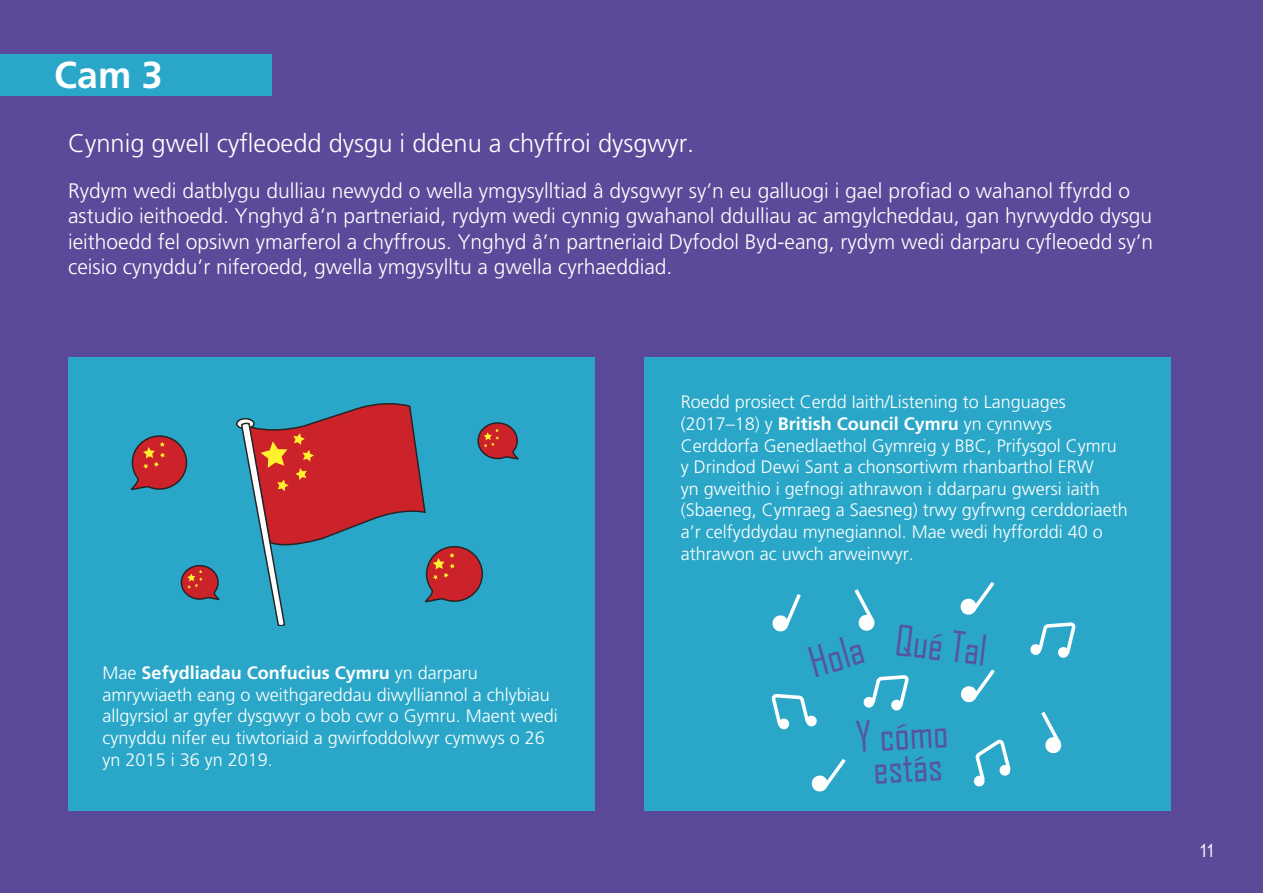
<style>
.page{position:relative;width:1263px;height:893px;background:#5a4a99}
.page>*{position:absolute;margin:0;border:0;box-sizing:border-box;transform-origin:0 0}
.t1{font:40.65px/32.4px "Agency FB";color:#5754a0;text-align:center}
.t2{font:40.5px "Agency FB";color:#5754a0}
.t3{font:700 37.5px "Frutiger LT Std";color:#fff}
.Action_Intro_White{font:300 25.5px "Frutiger LT Std";color:#fff}
.Action_intro_2_white{font:300 21px/25.2px "Frutiger LT Std";color:#fff}
.Body_white{font:300 18px/21.6px "Frutiger LT Std";color:#fff}
.t4{font:18px "Arial Narrow";color:#fff}
.s1{font-weight:700}
</style>
<div class="page">
<div style="left:644px;top:357px;width:526px;height:453px;background:#2aa7c8"></div>
<div style="left:68px;top:357px;width:526px;height:453px;background:#2aa7c8"></div>
<svg style="left:863px;top:675px;width:46px;height:36px"></svg>
<svg style="left:974px;top:739px;width:37px;height:48px"></svg>
<svg style="left:1030px;top:622px;width:46px;height:36px"></svg>
<svg style="left:771px;top:693px;width:46px;height:37px"></svg>
<svg style="left:811px;top:759px;width:35px;height:33px"></svg>
<svg style="left:1041px;top:711px;width:21px;height:43px"></svg>
<svg style="left:772px;top:594px;width:29px;height:38px"></svg>
<svg style="left:854px;top:589px;width:21px;height:42px"></svg>
<svg style="left:961px;top:669px;width:34px;height:34px"></svg>
<svg style="left:960px;top:582px;width:35px;height:33px"></svg>
<svg style="left:932px;top:634px;width:11px;height:4px"></svg>
<svg style="left:897px;top:724px;width:10px;height:4px"></svg>
<svg style="left:914px;top:757px;width:11px;height:4px"></svg>
<div style="left:0;top:54px;width:271px;height:41px;background:#2aa7c8"></div>
<div style="left:236px;top:418px;width:19px;height:11px;border:2px solid #272425;border-radius:50%"></div>
<svg style="left:130px;top:435px;width:58px;height:56px"></svg>
<svg style="left:180px;top:564px;width:40px;height:36px"></svg>
<svg style="left:239px;top:403px;width:280px;height:223px"></svg>
<h3 class="t3" style="left:54px;top:53px;width:110px">Cam 3</h3>
<p class="Action_Intro_White" style="left:68px;top:128px;width:628px">Cynnig gwell cyfleoedd dysgu i ddenu a chyffroi dysgwyr.</p>
<p class="Action_intro_2_white" style="left:68px;top:179px;width:1087px">Rydym wedi datblygu dulliau newydd o wella ymgysylltiad â dysgwyr sy’n eu galluogi i gael profiad o wahanol ffyrdd o astudio ieithoedd. Ynghyd â’n partneriaid, rydym wedi cynnig gwahanol ddulliau ac amgylcheddau, gan hyrwyddo dysgu ieithoedd fel opsiwn ymarferol a chyffrous. Ynghyd â’n partneriaid Dyfodol Byd-eang, rydym wedi darparu cyfleoedd sy’n ceisio cynyddu’r niferoedd, gwella ymgysylltu a gwella cyrhaeddiad.</p>
<p class="Body_white" style="left:103px;top:662px;width:457px">Mae <span class="s1">Sefydliadau Confucius Cymru</span> yn darparu amrywiaeth eang o weithgareddau diwylliannol a chlybiau allgyrsiol ar gyfer dysgwyr o bob cwr o Gymru. Maent wedi cynyddu nifer eu tiwtoriaid a gwirfoddolwyr cymwys o 26 yn 2015 i 36 yn 2019.</p>
<p class="Body_white" style="left:681px;top:392px;width:449px">Roedd prosiect Cerdd Iaith/Listening to Languages (2017–18) y <span class="s1">British Council Cymru</span> yn cynnwys Cerddorfa Genedlaethol Gymreig y BBC, Prifysgol Cymru y Drindod Dewi Sant a chonsortiwm rhanbarthol ERW<br>yn gweithio i gefnogi athrawon i ddarparu gwersi iaith (Sbaeneg, Cymraeg a Saesneg) trwy gyfrwng cerddoriaeth a’r celfyddydau mynegiannol. Mae wedi hyfforddi 40 o athrawon ac uwch arweinwyr.</p>
<p class="t2" style="left:803px;top:639px;width:57px;rotate:-16deg">Hola</p>
<p class="t1" style="left:898px;top:623px;width:93px;rotate:7deg">Que Tal</p>
<p class="t1" style="left:855px;top:720px;width:94px;rotate:-3deg">Y como estas</p>
<p class="t4" style="left:1199px;top:837px;width:17px">11</p>
</div>
